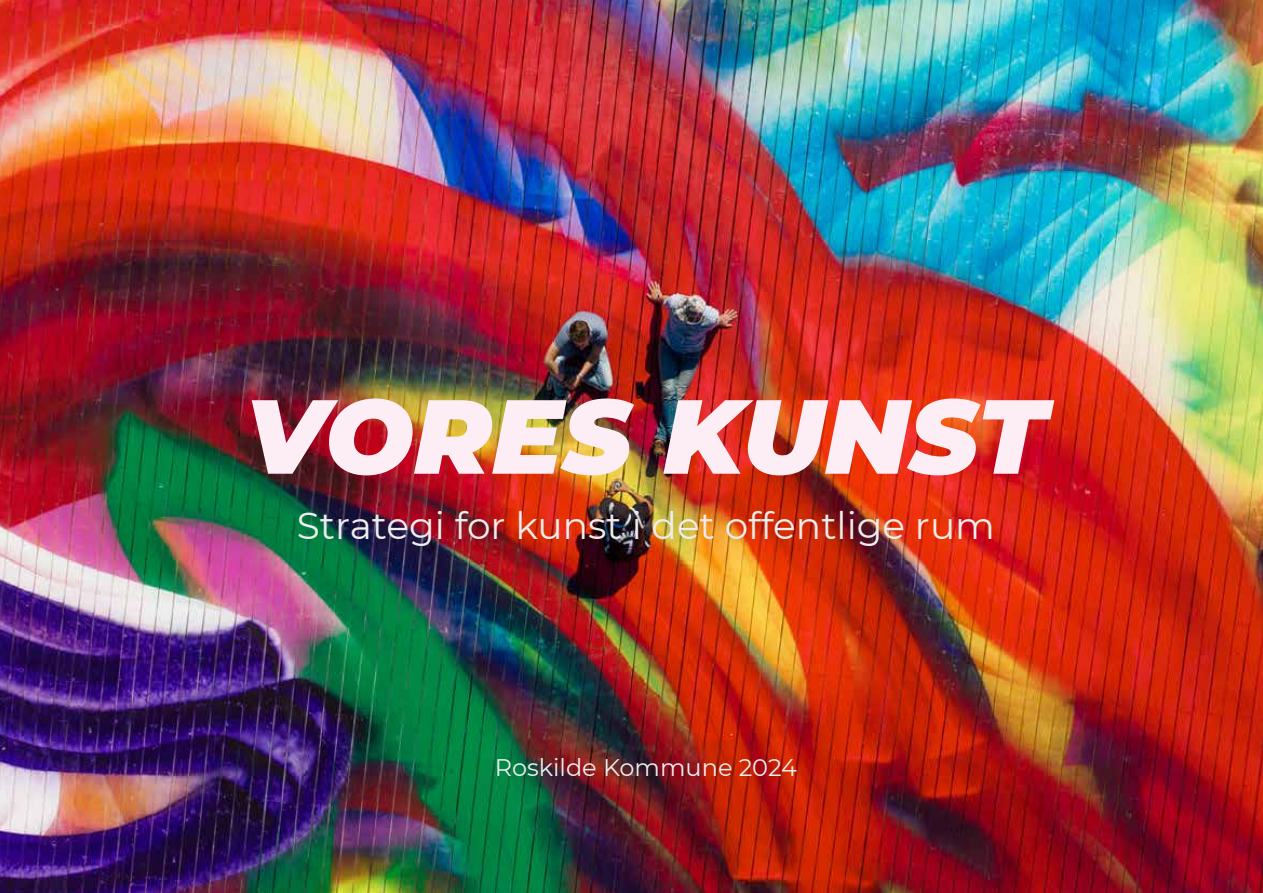
<style>
.page{position:relative;width:1263px;height:893px;background:#fff}
.page>*{position:absolute;margin:0;border:0;box-sizing:border-box;transform-origin:0 0}
.t1{font:italic 900 105px "Montserrat";color:#fdeef6}
.t2{font:37.5px "Montserrat";color:#ededed}
.t3{font:24px "Montserrat";color:#ededed}
</style>
<div class="page">
<img style="left:0;top:0;width:1263px;height:893px">
<h1 class="t1" style="left:245px;top:357px;width:802px">VORES KUNST</h1>
<p class="t2" style="left:297px;top:500px;width:700px">Strategi for kunst i det offentlige rum</p>
<p class="t3" style="left:495px;top:751px;width:304px">Roskilde Kommune 2024</p>
</div>
